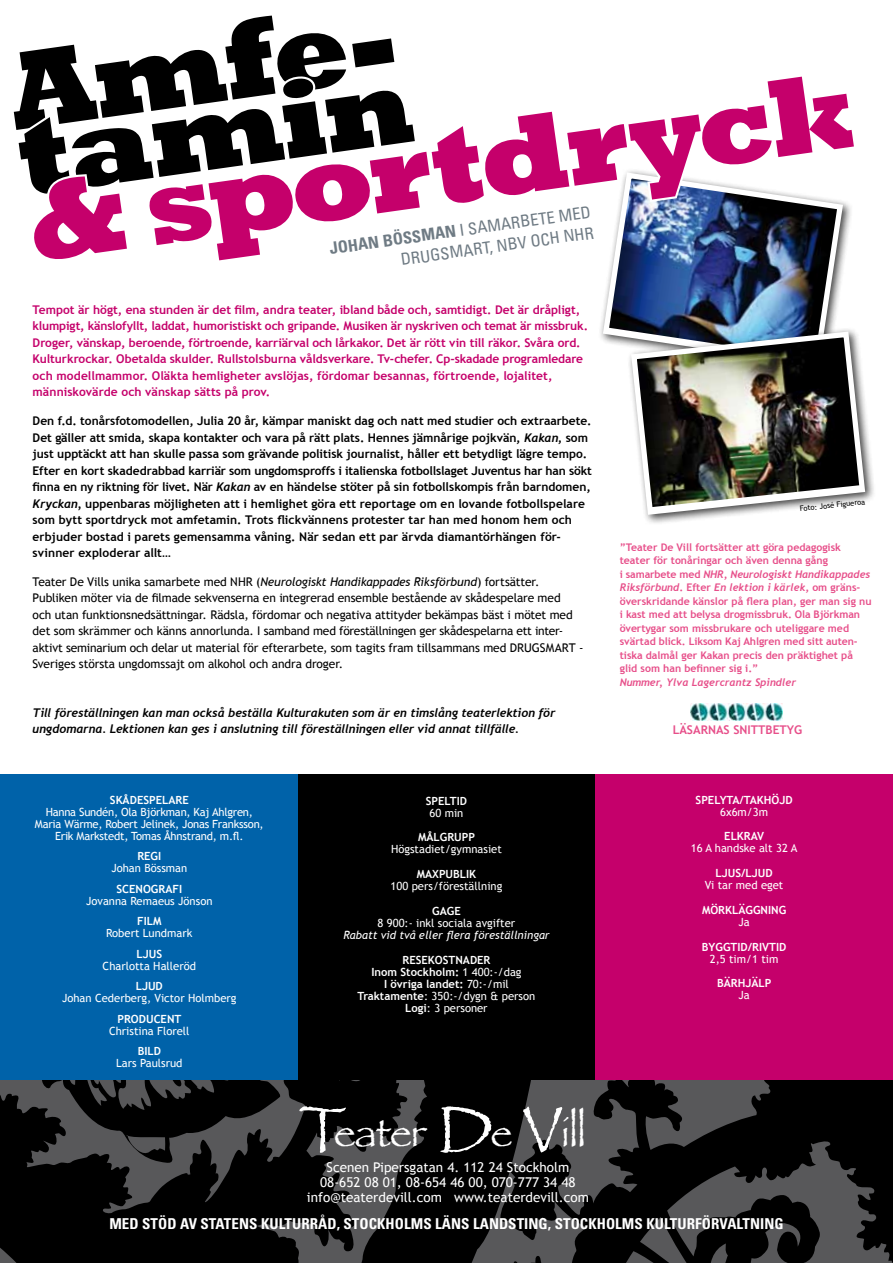
<style>
.page{position:relative;width:893px;height:1263px;background:#fff}
.page>*{position:absolute;margin:0;border:0;box-sizing:border-box;transform-origin:0 0}
.t1{font:800 112.5px "Rockwell";color:#c5006b}
.t2{font:800 112.5px "Rockwell";color:#000}
.t3{font:40.95px "Papyrus";letter-spacing:-.02em;color:#fff}
.t4{font:condensed 16.5px/21px "Univers";color:#6f7b84;text-align:right}
.t5{font:700 condensed 16.5px "Univers";color:#6f7b84}
.t6{font:700 condensed 15px "Univers";letter-spacing:.005em;color:#fff}
.t7{font:13.5px/14.7px "Trebuchet MS";color:#fff;text-align:center}
.t8{font:700 12px/16.5px "Trebuchet MS";color:#000}
.t9{font:12px/16.5px "Trebuchet MS";letter-spacing:-.01em;color:#000}
.t10{font:700 12px/16.5px "Trebuchet MS";letter-spacing:-.005em;color:#c5006b}
.t11{font:italic 700 12px/16.5px "Trebuchet";letter-spacing:-.01em;color:#000}
.t12{font:700 12px "Trebuchet MS";color:#e74f8a}
.t13{font:11.25px "Trebuchet MS";color:#fff}
.t14{font:700 11.25px "Trebuchet MS";color:#fff}
.t15{font:11.25px/12px "Trebuchet MS";letter-spacing:-.02em;color:#fff;text-align:center}
.t16{font:italic 11.25px "Trebuchet MS";color:#fff}
.t17{font:700 10.5px/13.5px "Trebuchet MS";color:#e74f8a}
.t18{font:italic 700 10.5px/13.5px "Trebuchet";color:#e74f8a}
.t19{font:7.5px "Trebuchet MS";color:#000}
.s1{font-weight:700}
.s2{font-family:"Trebuchet";font-style:italic}
.s3{font-style:italic}
.s4{font-weight:400}
.s5{font-family:"Trebuchet MS";font-style:normal}
.s6{font-size:68.25px}
</style>
<div class="page">
<svg style="left:0;top:1079px;width:893px;height:184px;fill:#000"></svg>
<div style="left:0;top:774px;width:299px;height:305px;background:#0062a9"></div>
<div style="left:299px;top:774px;width:297px;height:305px;background:#000"></div>
<div style="left:596px;top:774px;width:297px;height:305px;background:#c5006b"></div>
<div style="left:626px;top:326px;width:249px;height:199px;background:#000;opacity:.75"></div>
<svg style="left:628px;top:329px;width:240px;height:189px"></svg>
<img style="left:600px;top:170px;width:262px;height:342px">
<img style="left:690px;top:704px;width:92px;height:17px">
<h1 class="t2" style="left:1px;top:28px;width:454px;rotate:-8deg">Amfe-</h1>
<h1 class="t1" style="left:19px;top:160px;width:834px;rotate:-8deg">&amp; sportdryck</h1>
<h1 class="t2" style="left:10px;top:94px;width:399px;rotate:-8deg">tamin</h1>
<h3 class="t4" style="left:381px;top:230px;width:211px;rotate:-8deg"><span class="s1">BÖSS MAN</span> I SAMARBETE MED<br>DRUGSMART, NBV OCH NHR</h3>
<h3 class="t5" style="left:328px;top:238px;width:21px;rotate:-8deg">JOHAN</h3>
<p class="t10" style="left:33px;top:301px;width:557px">Tempot är högt, ena stunden är det film, andra teater, ibland både och, samtidigt. Det är dråpligt, klumpigt, känslofyllt, laddat, humoristiskt och gripande. Musiken är nyskriven och temat är missbruk.<br>Droger, vänskap, beroende, förtroende, karriärval och lårkakor. Det är rött vin till räkor. Svåra ord.<br>Kulturkrockar. Obetalda skulder. Rullstolsburna våldsverkare. Tv-chefer. Cp-skadade programledare och modellmammor. Oläkta hemligheter avslöjas, fördomar besannas, förtroende, lojalitet, människovärde och vänskap sätts på prov.</p>
<p class="t8" style="left:33px;top:413px;width:561px">Den f.d. tonårsfotomodellen, Julia 20 år, kämpar maniskt dag och natt med studier och extraarbete.<br>Det gäller att smida, skapa kontakter och vara på rätt plats. Hennes jämnårige pojkvän, <span class="s2">Kakan</span>, som just upptäckt att han skulle passa som grävande politisk journalist, håller ett betydligt lägre tempo.<br>Efter en kort skadedrabbad karriär som ungdomsproffs i italienska fotbollslaget Juventus har han sökt finna en ny riktning för livet. När <span class="s2">Kakan</span> av en händelse stöter på sin fotbollskompis från barndomen, <span class="s2">Kryckan,</span> uppenbaras möjligheten att i hemlighet göra ett reportage om en lovande fotbollspelare som bytt sportdryck mot amfetamin. Trots flickvännens protester tar han med honom hem och erbjuder bostad i parets gemensamma våning. När sedan ett par ärvda diamantörhängen för&shy;svinner exploderar allt…</p>
<p class="t9" style="left:33px;top:574px;width:553px">Teater De Vills unika samarbete med NHR (<span class="s3">Neurologiskt Handikappades Riksförbund</span>) fortsätter.<br>Publiken möter via de filmade sekvenserna en integrerad ensemble bestående av skådespelare med<br>och utan funktionsnedsättningar. Rädsla, fördomar och negativa attityder bekämpas bäst i mötet med det som skrämmer och känns annorlunda. I samband med föreställningen ger skådespelarna ett inter&shy;aktivt seminarium och delar ut material för efterarbete, som tagits fram tillsammans med DRUGSMART - Sveriges största ungdomssajt om alkohol och andra droger.</p>
<p class="t11" style="left:33px;top:704px;width:524px">Till föreställningen kan man också beställa Kulturakuten som är en timslång teaterlektion för ungdomarna. Lektionen kan ges i anslutning till föreställningen eller vid annat tillfälle.</p>
<p class="t14" style="left:110px;top:792px;width:8px">SKÅDESPELARE</p>
<p class="t15" style="left:35px;top:806px;width:230px">Hanna Sundén, Ola Björkman, Kaj Ahlgren,<br>Maria Wärme, Robert Jelinek, Jonas Franksson,<br>Erik Markstedt, Tomas Åhnstrand, m.fl.</p>
<p class="t14" style="left:137px;top:849px;width:8px">REG</p>
<p class="t14" style="left:158px;top:849px;width:5px">I</p>
<p class="t13" style="left:111px;top:861px;width:77px">Johan Bössman</p>
<p class="t14" style="left:116px;top:882px;width:43px">SCENOGRA</p>
<p class="t14" style="left:172px;top:882px;width:11px">FI</p>
<p class="t13" style="left:86px;top:894px;width:128px">Jovanna Remaeus Jönson</p>
<p class="t14" style="left:137px;top:914px;width:18px">FILM</p>
<p class="t13" style="left:106px;top:926px;width:88px">Robert Lundmark</p>
<p class="t14" style="left:137px;top:947px;width:20px">LJUS</p>
<p class="t13" style="left:103px;top:959px;width:95px">Charlotta Halleröd</p>
<p class="t14" style="left:136px;top:979px;width:21px">LJUD</p>
<p class="t13" style="left:62px;top:991px;width:176px">Johan Cederberg, Victor Holmberg</p>
<p class="t14" style="left:117px;top:1012px;width:65px">Producent</p>
<p class="t13" style="left:109px;top:1024px;width:82px">Christina Florell</p>
<p class="t14" style="left:138px;top:1044px;width:25px">Bild</p>
<p class="t13" style="left:116px;top:1057px;width:68px">Lars Paulsrud</p>
<p class="t14" style="left:426px;top:794px;width:43px">Speltid</p>
<p class="t13" style="left:430px;top:806px;width:35px">60 min</p>
<p class="t14" style="left:418px;top:830px;width:58px">Målgrupp</p>
<p class="t13" style="left:391px;top:843px;width:112px">Högstadiet/gymnasiet</p>
<p class="t14" style="left:417px;top:867px;width:60px">MAXPU BLIK</p>
<p class="t13" style="left:391px;top:879px;width:113px">100 pers/föreställning</p>
<p class="t14" style="left:432px;top:904px;width:30px">Gage</p>
<p class="t13" style="left:378px;top:916px;width:139px">8 900:- inkl sociala avgifter</p>
<p class="t16" style="left:343px;top:928px;width:208px">Rabatt vid två eller flera föreställningar</p>
<p class="t14" style="left:402px;top:953px;width:8px">RESEK</p>
<p class="t14" style="left:435px;top:953px;width:16px">OSTNADER</p>
<p class="t14" style="left:371px;top:965px;width:152px">Inom Stockholm: <span class="s4">1 400:-/dag</span></p>
<p class="t14" style="left:384px;top:977px;width:126px">I övriga landet: <span class="s4">70:-/mil</span></p>
<p class="t13" style="left:358px;top:989px;width:179px"><span class="s1">Traktamente</span>: 350:-/dygn &amp; person</p>
<p class="t13" style="left:405px;top:1001px;width:84px"><span class="s1">Logi</span>: 3 personer</p>
<p class="t19" style="left:799px;top:504px;width:67px;rotate:-6deg">Foto: José Figueroa</p>
<p class="t17" style="left:620px;top:540px;width:223px">”Teater De Vill fortsätter att göra pedagogisk teater för tonåringar och även denna gång</p>
<p class="t18" style="left:620px;top:567px;width:252px"><span class="s5">i samarbete med</span> NHR<span class="s5">,</span> Neurologiskt Handikappades<br>Riksförbund<span class="s5">. Efter</span> En lektion i kärlek<span class="s5">, om gräns-</span></p>
<p class="t17" style="left:620px;top:594px;width:253px">överskridande känslor på flera plan, ger man sig nu i kast med att belysa drogmissbruk. Ola Björkman övertygar som missbrukare och uteliggare med svärtad blick. Liksom Kaj Ahlgren med sitt auten&shy;tiska dalmål ger Kakan precis den präktighet på glid som han befinner sig i.”</p>
<p class="t18" style="left:620px;top:675px;width:178px">Nummer, Ylva Lagercrantz Spindler</p>
<p class="t12" style="left:673px;top:722px;width:8px">LÄSARNAS</p>
<p class="t12" style="left:733px;top:722px;width:48px">SN ITTBETYG</p>
<p class="t14" style="left:696px;top:792px;width:99px">Spelyta/takhöj d</p>
<p class="t13" style="left:720px;top:805px;width:49px">6x6m/3m</p>
<p class="t14" style="left:724px;top:829px;width:41px">Elkrav</p>
<p class="t13" style="left:691px;top:842px;width:108px">16 A handske alt 32 A</p>
<p class="t14" style="left:716px;top:866px;width:59px">Ljus/Ljud</p>
<p class="t13" style="left:705px;top:878px;width:80px">Vi tar med eget</p>
<p class="t14" style="left:702px;top:903px;width:86px">Mörkläggning</p>
<p class="t13" style="left:738px;top:915px;width:13px">Ja</p>
<p class="t14" style="left:702px;top:939px;width:86px">Byggtid/Rivtid</p>
<p class="t13" style="left:710px;top:952px;width:70px">2,5 tim/1 tim</p>
<p class="t14" style="left:717px;top:976px;width:42px">BÄRHJÄLP</p>
<p class="t13" style="left:738px;top:989px;width:13px">Ja</p>
<h2 class="t3" style="left:299px;top:1108px;width:289px"><span class="s6">T</span>eater <span class="s6">D</span>e <span class="s6">V</span>ill</h2>
<p class="t7" style="left:307px;top:1160px;width:284px">Scenen Pipersgatan 4. 112 24 Stockholm<br>08-652 08 01, 08-654 46 00, 070-777 34 48 info@teaterdevill.com www.teaterdevill.com</p>
<p class="t6" style="left:109px;top:1214px;width:676px">MED STÖD AV STATENS KULTURRÅD, STOCKHOLMS LÄNS LANDSTING, STOCKHOLMS KULTURFÖRVALTNING</p>
</div>
